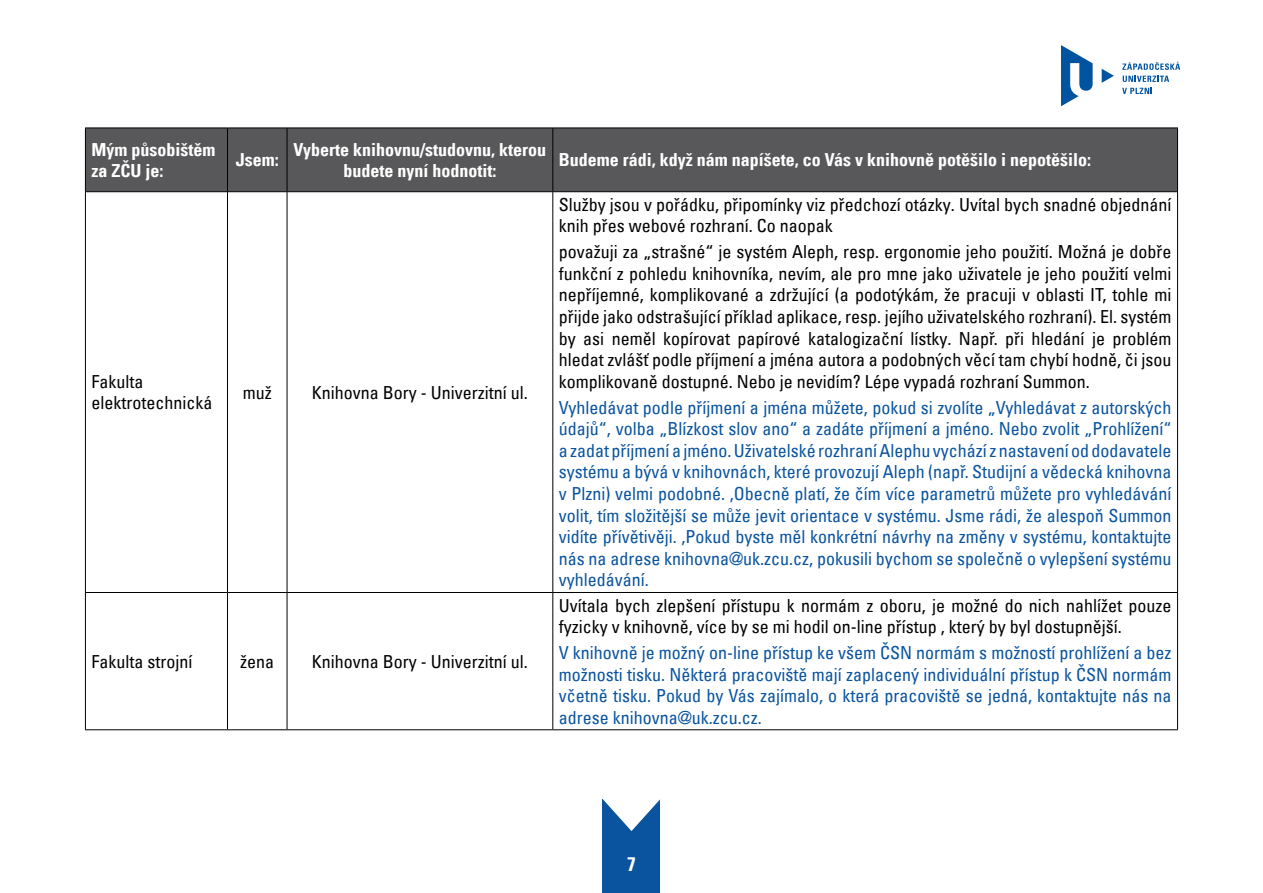
<style>
.page{position:relative;width:1263px;height:893px;background:#fff}
.page>*{position:absolute;margin:0;border:0;box-sizing:border-box;transform-origin:0 0}
.t1{font:19.5px "Univers Com 67 Bold Cond";color:#fff}
.t2{font:condensed 18px/21.6px "Univers Com 57";color:#000}
.t3{font:condensed 18px/21.6px "Univers Com 57";color:#09539f;text-align:justify}
.t4{font:18px/21.6px "Univers Com 67 Bold Cond";color:#fff}
</style>
<div class="page">
<svg style="left:1102px;top:69px;width:12px;height:14px"></svg>
<svg style="left:1061px;top:45px;width:32px;height:61px"></svg>
<svg style="left:1123px;top:76px;width:46px;height:6px"></svg>
<svg style="left:1122px;top:88px;width:30px;height:6px"></svg>
<svg style="left:1122px;top:62px;width:58px;height:8px"></svg>
<div style="left:603px;top:799px;width:57px;height:94px;background:#09539f"></div>
<svg style="left:602px;top:799px;width:58px;height:33px"></svg>
<div style="left:86px;top:129px;width:1091px;height:62px;background:#58585a"></div>
<hr style="left:85px;top:192px;width:1px;height:400px;background:#000">
<hr style="left:85px;top:593px;width:1px;height:136px;background:#000">
<hr style="left:85px;top:592px;width:142px;height:1px;background:#000">
<hr style="left:227px;top:592px;width:60px;height:1px;background:#000">
<hr style="left:287px;top:592px;width:266px;height:1px;background:#000">
<hr style="left:553px;top:592px;width:625px;height:1px;background:#000">
<hr style="left:227px;top:192px;width:1px;height:400px;background:#000">
<hr style="left:287px;top:192px;width:1px;height:400px;background:#000">
<hr style="left:552px;top:192px;width:1px;height:400px;background:#000">
<hr style="left:1177px;top:192px;width:1px;height:400px;background:#000">
<hr style="left:227px;top:593px;width:1px;height:136px;background:#000">
<hr style="left:287px;top:593px;width:1px;height:136px;background:#000">
<hr style="left:552px;top:593px;width:1px;height:136px;background:#000">
<hr style="left:1177px;top:593px;width:1px;height:136px;background:#000">
<hr style="left:85px;top:128px;width:142px;height:1px;background:#000">
<hr style="left:85px;top:128px;width:1px;height:63px;background:#000">
<hr style="left:227px;top:128px;width:60px;height:1px;background:#000">
<hr style="left:227px;top:128px;width:1px;height:63px;background:#000">
<hr style="left:287px;top:128px;width:266px;height:1px;background:#000">
<hr style="left:287px;top:128px;width:1px;height:63px;background:#000">
<hr style="left:553px;top:128px;width:625px;height:1px;background:#000">
<hr style="left:552px;top:128px;width:1px;height:63px;background:#000">
<hr style="left:1177px;top:128px;width:1px;height:63px;background:#000">
<hr style="left:85px;top:191px;width:142px;height:1px;background:#000">
<hr style="left:227px;top:191px;width:60px;height:1px;background:#000">
<hr style="left:287px;top:191px;width:266px;height:1px;background:#000">
<hr style="left:553px;top:191px;width:625px;height:1px;background:#000">
<hr style="left:85px;top:729px;width:142px;height:1px;background:#000">
<hr style="left:227px;top:729px;width:60px;height:1px;background:#000">
<hr style="left:287px;top:729px;width:266px;height:1px;background:#000">
<hr style="left:553px;top:729px;width:625px;height:1px;background:#000">
<p class="t4" style="left:91px;top:138px;width:125px">Mým působištěm za ZČU je:</p>
<p class="t4" style="left:236px;top:149px;width:44px">Jsem:</p>
<p class="t4" style="left:294px;top:138px;width:254px;text-align:center">Vyberte knihovnu/studovnu, kterou budete nyní hodnotit:</p>
<p class="t4" style="left:559px;top:149px;width:534px">Budeme rádi, když nám napíšete, co Vás v knihovně potěšilo i nepotěšilo:</p>
<p class="t2" style="left:91px;top:370px;width:122px">Fakulta elektrotechnická</p>
<p class="t2" style="left:243px;top:381px;width:30px">muž</p>
<p class="t2" style="left:312px;top:381px;width:217px">Knihovna Bory - Univerzitní ul.</p>
<p class="t2" style="left:91px;top:650px;width:102px">Fakulta strojní</p>
<p class="t2" style="left:240px;top:650px;width:36px">žena</p>
<p class="t2" style="left:312px;top:650px;width:217px">Knihovna Bory - Univerzitní ul.</p>
<p class="t2" style="left:559px;top:193px;width:614px">Služby jsou v pořádku, připomínky viz předchozí otázky. Uvítal bych snadné objednání knih přes webové rozhraní. Co naopak</p>
<p class="t2" style="left:559px;top:241px;width:614px;text-align:justify">považuji za „strašné“ je systém Aleph, resp. ergonomie jeho použití. Možná je dobře funkční z pohledu knihovníka, nevím, ale pro mne jako uživatele je jeho použití velmi nepříjemné, komplikované a zdržující (a podotýkám, že pracuji v oblasti IT, tohle mi přijde jako odstrašující příklad aplikace, resp. jejího uživatelského rozhraní). El. systém by asi neměl kopírovat papírové katalogizační lístky. Např. při hledání je problém hledat zvlášť podle příjmení a jména autora a podobných věcí tam chybí hodně, či jsou komplikovaně dostupné. Nebo je nevidím? Lépe vypadá rozhraní Summon.</p>
<p class="t3" style="left:559px;top:396px;width:614px">Vyhledávat podle příjmení a jména můžete, pokud si zvolíte „Vyhledávat z autorských údajů“, volba „Blízkost slov ano“ a zadáte příjmení a jméno. Nebo zvolit „Prohlížení“ a zadat příjmení a jméno. Uživatelské rozhraní Alephu vychází z nastavení od dodavatele systému a bývá v knihovnách, které provozují Aleph (např. Studijní a vědecká knihovna v Plzni) velmi podobné. ,Obecně platí, že čím více parametrů můžete pro vyhledávání volit, tím složitější se může jevit orientace v systému. Jsme rádi, že alespoň Summon vidíte přívětivěji. ,Pokud byste měl konkrétní návrhy na změny v systému, kontaktujte nás na adrese knihovna@uk.zcu.cz, pokusili bychom se společně o vylepšení systému vyhledávání.</p>
<p class="t2" style="left:559px;top:594px;width:614px">Uvítala bych zlepšení přístupu k normám z oboru, je možné do nich nahlížet pouze fyzicky v knihovně, více by se mi hodil on-line přístup , který by byl dostupnější.</p>
<p class="t3" style="left:559px;top:641px;width:614px">V knihovně je možný on-line přístup ke všem ČSN normám s možností prohlížení a bez možnosti tisku. Některá pracoviště mají zaplacený individuální přístup k ČSN normám včetně tisku. Pokud by Vás zajímalo, o která pracoviště se jedná, kontaktujte nás na adrese knihovna@uk.zcu.cz.</p>
<p class="t1" style="left:627px;top:852px;width:10px">7</p>
</div>
